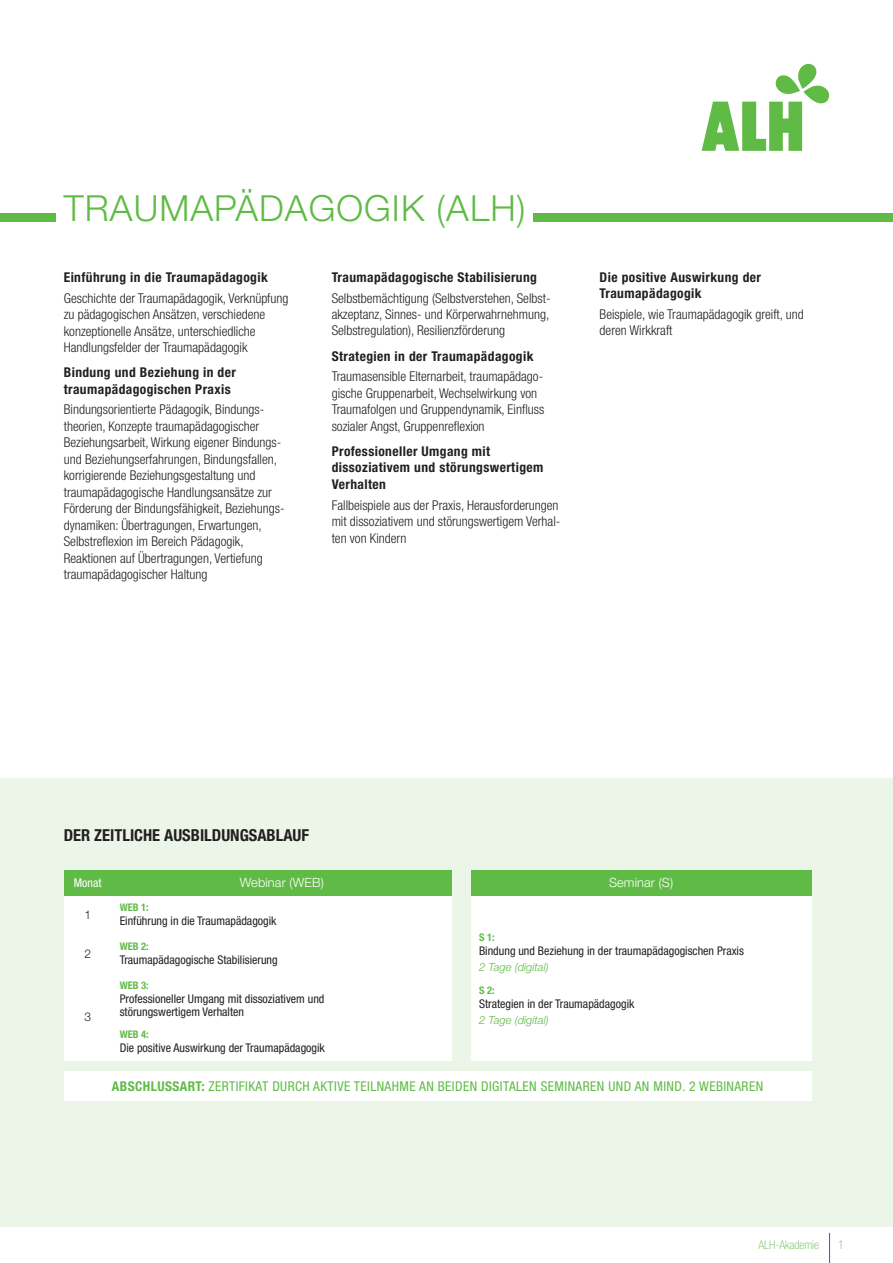
<style>
.page{position:relative;width:893px;height:1263px;background:#fff}
.page>*{position:absolute;margin:0;border:0;box-sizing:border-box;transform-origin:0 0}
.t1{font:300 36px "Helvetica Neue LT Std";letter-spacing:.03em;color:#60bb46}
.t2{font:700 condensed 16.5px "Helvetica Neue LT Pro";color:#231f20}
.t3{font:300 condensed 13.5px/16.5px "Helvetica Neue LT Pro";color:#231f20}
.t4{font:700 condensed 13.5px/16.5px "Helvetica Neue LT Pro";letter-spacing:.03em;color:#231f20}
.t5{font:condensed 13.5px "Helvetica Neue LT Std";letter-spacing:.03em;color:#60bb46}
.t6{font:300 12.75px "Helvetica Neue LT Std";letter-spacing:.01em;color:#fff}
.t7{font:condensed 12px "Helvetica Neue LT Std";color:#231f20}
.t8{font:100 condensed 12px "Helvetica Neue LT Std";color:#60bb46}
.t9{font:condensed 12px "Helvetica Neue LT Std";color:#fff}
.t10{font:300 12px "Helvetica Neue LT Std";color:#231f20}
.t11{font:italic 300 11.25px "Helvetica Neue LT Std";color:#60bb46}
.t12{font:700 condensed 10.5px "Helvetica Neue LT Pro";color:#60bb46}
.s1{font-family:"Helvetica Neue LT Pro";font-weight:700}
</style>
<div class="page">
<div style="left:0;top:778px;width:893px;height:449px;background:#ecf6e8"></div>
<div style="left:0;top:213px;width:55px;height:8px;background:#60bb46"></div>
<div style="left:534px;top:213px;width:359px;height:8px;background:#60bb46"></div>
<hr style="left:829px;top:1233px;width:1px;height:30px;background:#753e98">
<div style="left:64px;top:895px;width:48px;height:39px;background:#fff"></div>
<div style="left:112px;top:895px;width:340px;height:39px;background:#fff"></div>
<div style="left:64px;top:934px;width:48px;height:39px;background:#fff"></div>
<div style="left:112px;top:934px;width:340px;height:39px;background:#fff"></div>
<div style="left:64px;top:973px;width:48px;height:88px;background:#fff"></div>
<div style="left:112px;top:973px;width:340px;height:88px;background:#fff"></div>
<div style="left:64px;top:1071px;width:747px;height:29px;background:#fff"></div>
<div style="left:471px;top:895px;width:340px;height:83px;background:#fff"></div>
<div style="left:471px;top:978px;width:340px;height:83px;background:#fff"></div>
<svg style="left:702px;top:64px;width:127px;height:87px"></svg>
<div style="left:64px;top:870px;width:48px;height:25px;background:#60bb46"></div>
<div style="left:112px;top:870px;width:340px;height:25px;background:#60bb46"></div>
<div style="left:471px;top:870px;width:340px;height:25px;background:#60bb46"></div>
<h1 class="t1" style="left:64px;top:186px;width:463px">TRAUMAPÄDAGOGIK (ALH)</h1>
<h2 class="t4" style="left:64px;top:269px;width:206px">Einführung in die Traumapädagogik</h2>
<p class="t3" style="left:64px;top:289px;width:226px">Geschichte der Traumapädagogik, Verknüpfung zu pädagogischen Ansätzen, verschiedene konzeptionelle Ansätze, unterschiedliche Handlungsfelder der Traumapädagogik</p>
<h2 class="t4" style="left:64px;top:364px;width:174px">Bindung und Beziehung in der traumapädagogischen Praxis</h2>
<p class="t3" style="left:64px;top:401px;width:222px">Bindungsorientierte Pädagogik, Bindungs&shy;theorien, Konzepte traumapädagogischer Beziehungsarbeit, Wirkung eigener Bindungs&shy;und Beziehungserfahrungen, Bindungsfallen, korrigierende Beziehungsgestaltung und traumapädagogische Handlungsansätze zur Förderung der Bindungsfähigkeit, Beziehungs&shy;dynamiken: Übertragungen, Erwartungen, Selbstrefexion im Bereich Pädagogik, Reaktionen auf Übertragungen, Vertiefung traumapädagogischer Haltung</p>
<h2 class="t4" style="left:332px;top:268px;width:207px">Traumapädagogische Stabilisierung</h2>
<p class="t3" style="left:332px;top:289px;width:220px;text-align:justify">Selbstbemächtigung (Selbstverstehen, Selbst&shy;akzeptanz, Sinnes- und Körperwahrnehmung, Selbstregulation), Resilienzförderung</p>
<h2 class="t4" style="left:332px;top:347px;width:203px">Strategien in der Traumapädagogik</h2>
<p class="t3" style="left:332px;top:368px;width:214px">Traumasensible Elternarbeit, traumapädago&shy;gische Gruppenarbeit, Wechselwirkung von Traumafolgen und Gruppendynamik, Einfuss sozialer Angst, Gruppenrefexion</p>
<h2 class="t4" style="left:332px;top:442px;width:213px">Professioneller Umgang mit dissoziativem und störungswertigem<br>Verhalten</h2>
<p class="t3" style="left:332px;top:496px;width:230px">Fallbeispiele aus der Praxis, Herausforderungen mit dissoziativem und störungswertigem Verhal&shy;ten von Kindern</p>
<h2 class="t4" style="left:600px;top:268px;width:163px">Die positive Auswirkung der<br>Traumapädagogik</h2>
<p class="t3" style="left:600px;top:306px;width:206px">Beispiele, wie Traumapädagogik greift, und deren Wirkkraft</p>
<p class="t2" style="left:64px;top:825px;width:247px">DER ZEITLICHE AUSBILDUNGSABLAUF</p>
<p class="t9" style="left:74px;top:875px;width:29px">Monat</p>
<p class="t6" style="left:240px;top:875px;width:85px">Webinar (WEB)</p>
<p class="t6" style="left:609px;top:875px;width:66px">Seminar (S)</p>
<p class="t10" style="left:84px;top:907px;width:8px">1</p>
<p class="t10" style="left:84px;top:946px;width:8px">2</p>
<p class="t12" style="left:120px;top:901px;width:30px">WEB 1:</p>
<p class="t7" style="left:120px;top:913px;width:158px">Einführung in die Traumapädagogik</p>
<p class="t12" style="left:479px;top:931px;width:17px">S 1:</p>
<p class="t12" style="left:120px;top:940px;width:30px">WEB 2:</p>
<p class="t7" style="left:479px;top:943px;width:266px">Bindung und Beziehung in der traumapädagogischen Praxis</p>
<p class="t7" style="left:120px;top:952px;width:159px">Traumapädagogische Stabilisierung</p>
<p class="t11" style="left:479px;top:960px;width:71px">2 Tage (digital)</p>
<p class="t12" style="left:120px;top:979px;width:30px">WEB 3:</p>
<p class="t12" style="left:479px;top:984px;width:17px">S 2:</p>
<p class="t7" style="left:120px;top:991px;width:206px">Professioneller Umgang mit dissoziativem und</p>
<p class="t7" style="left:479px;top:997px;width:157px">Strategien in der Traumapädagogik</p>
<p class="t7" style="left:120px;top:1005px;width:126px">störungswertigem Verhalten</p>
<p class="t11" style="left:479px;top:1014px;width:71px">2 Tage (digital)</p>
<p class="t12" style="left:120px;top:1028px;width:30px">WEB 4:</p>
<p class="t7" style="left:120px;top:1040px;width:207px">Die positive Auswirkung der Traumapädagogik</p>
<p class="t5" style="left:112px;top:1078px;width:653px"><span class="s1">ABSCHLUSSART:</span> ZERTIFIKAT DURCH AKTIVE TEILNAHME AN BEIDEN DIGITALEN SEMINAREN UND AN MIND. 2 WEBINAREN</p>
<p class="t10" style="left:84px;top:1009px;width:8px">3</p>
<p class="t8" style="left:758px;top:1238px;width:62px">ALH-Akademie</p>
<p class="t8" style="left:838px;top:1238px;width:7px">1</p>
</div>
